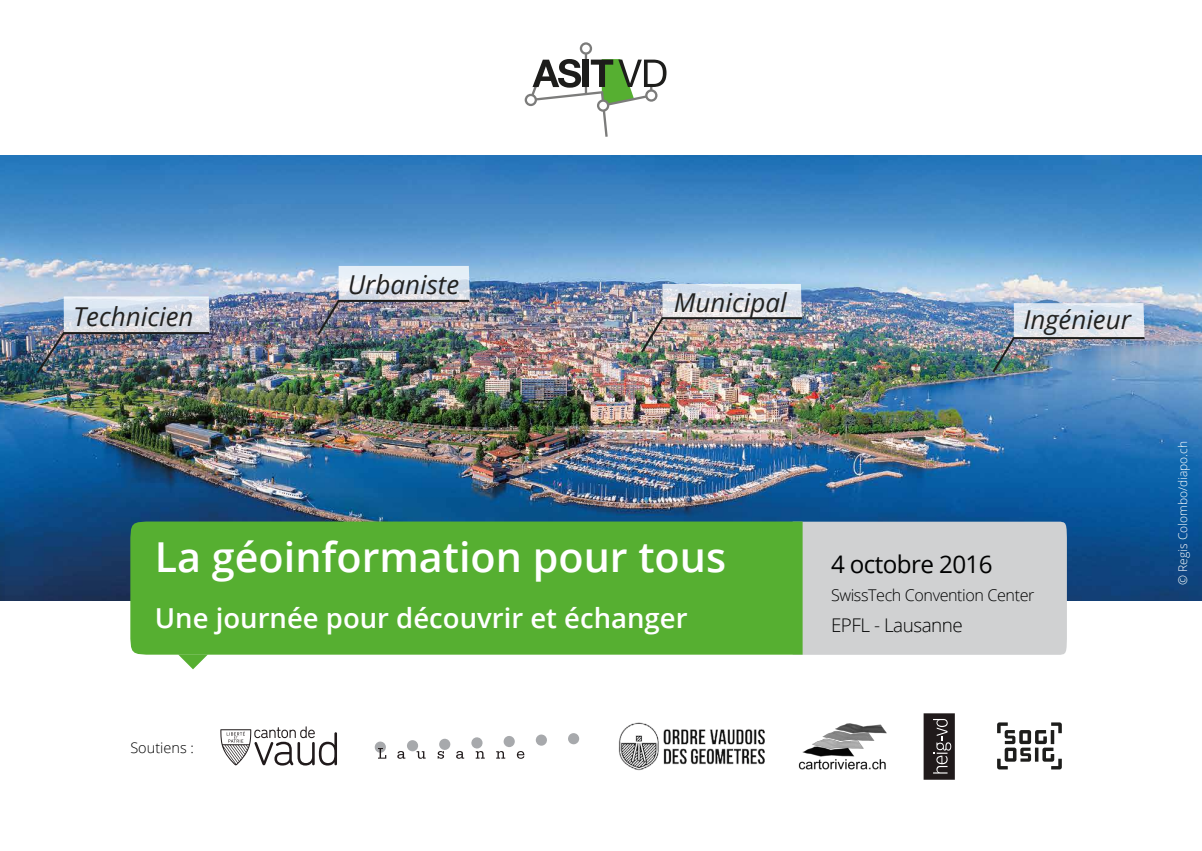
<style>
.page{position:relative;width:1202px;height:851px;background:#fff}
.page>*{position:absolute;margin:0;border:0;box-sizing:border-box;transform-origin:0 0}
.t1{font:600 41.2px "Open Sans";color:#fff}
.t2{font:600 27.6px "Open Sans";color:#fff}
.t3{font:italic 26px "Open Sans";color:#222221}
.t4{font:24.2px "Open Sans";letter-spacing:-.025em;color:#000101}
.t5{font:300 18.8px "Open Sans";letter-spacing:-.025em;color:#000101}
.t6{font:300 16.2px "Open Sans";letter-spacing:-.025em;color:#000101}
.t7{font:300 14.4px "Open Sans";color:#000101}
.t8{font:300 12px "Open Sans";color:#fff}
</style>
<div class="page">
<img style="left:0;top:155px;width:1202px;height:446px">
<div style="left:803px;top:521px;width:264px;height:133px;background:#d0d1d2"></div>
<div style="left:130px;top:521px;width:673px;height:133px;background:#56af31"></div>
<svg style="left:178px;top:654px;width:30px;height:15px"></svg>
<svg style="left:397px;top:751px;width:8px;height:7px"></svg>
<svg style="left:417px;top:751px;width:9px;height:7px"></svg>
<svg style="left:438px;top:751px;width:6px;height:7px"></svg>
<svg style="left:456px;top:751px;width:8px;height:7px"></svg>
<svg style="left:476px;top:751px;width:9px;height:7px"></svg>
<svg style="left:496px;top:751px;width:9px;height:7px"></svg>
<svg style="left:517px;top:751px;width:7px;height:7px"></svg>
<div style="left:374px;top:741px;width:12px;height:11px;background:#a7a9ac;border-radius:50%"></div>
<div style="left:407px;top:739px;width:11px;height:12px;background:#a7a9ac;border-radius:50%"></div>
<div style="left:439px;top:738px;width:12px;height:12px;background:#a7a9ac;border-radius:50%"></div>
<div style="left:471px;top:737px;width:12px;height:11px;background:#a7a9ac;border-radius:50%"></div>
<div style="left:503px;top:735px;width:12px;height:12px;background:#a7a9ac;border-radius:50%"></div>
<div style="left:535px;top:734px;width:12px;height:11px;background:#a7a9ac;border-radius:50%"></div>
<div style="left:568px;top:732px;width:11px;height:12px;background:#a7a9ac;border-radius:50%"></div>
<svg style="left:378px;top:748px;width:8px;height:10px"></svg>
<svg style="left:220px;top:726px;width:117px;height:39px"></svg>
<img style="left:798px;top:723px;width:89px;height:47px">
<img style="left:618px;top:722px;width:147px;height:49px">
<svg style="left:997px;top:722px;width:65px;height:47px"></svg>
<div style="left:924px;top:713px;width:31px;height:66px;background:#201a1b"></div>
<svg style="left:933px;top:719px;width:18px;height:54px"></svg>
<svg style="left:525px;top:42px;width:141px;height:95px"></svg>
<img style="left:990px;top:303px;width:156px;height:72px">
<img style="left:315px;top:266px;width:156px;height:71px">
<img style="left:639px;top:284px;width:165px;height:71px">
<img style="left:35px;top:296px;width:176px;height:79px">
<p class="t3" style="left:73px;top:299px;width:122px">Technicien</p>
<p class="t3" style="left:348px;top:267px;width:113px">Urbaniste</p>
<p class="t3" style="left:674px;top:284px;width:114px">Municipal</p>
<p class="t3" style="left:1023px;top:301px;width:109px">Ingénieur</p>
<h1 class="t1" style="left:155px;top:528px;width:573px">La géoinformation pour tous</h1>
<p class="t2" style="left:155px;top:598px;width:534px">Une journée pour découvrir et échanger</p>
<p class="t7" style="left:130px;top:737px;width:65px">Soutiens :</p>
<p class="t4" style="left:831px;top:547px;width:163px">4 octobre 2016</p>
<p class="t6" style="left:831px;top:584px;width:205px">SwissTech Convention Center</p>
<p class="t5" style="left:831px;top:612px;width:133px">EPFL - Lausanne</p>
<p class="t8" style="left:1174px;top:584px;width:145px;rotate:-90deg">© Regis Colombo/diapo.ch</p>
</div>
